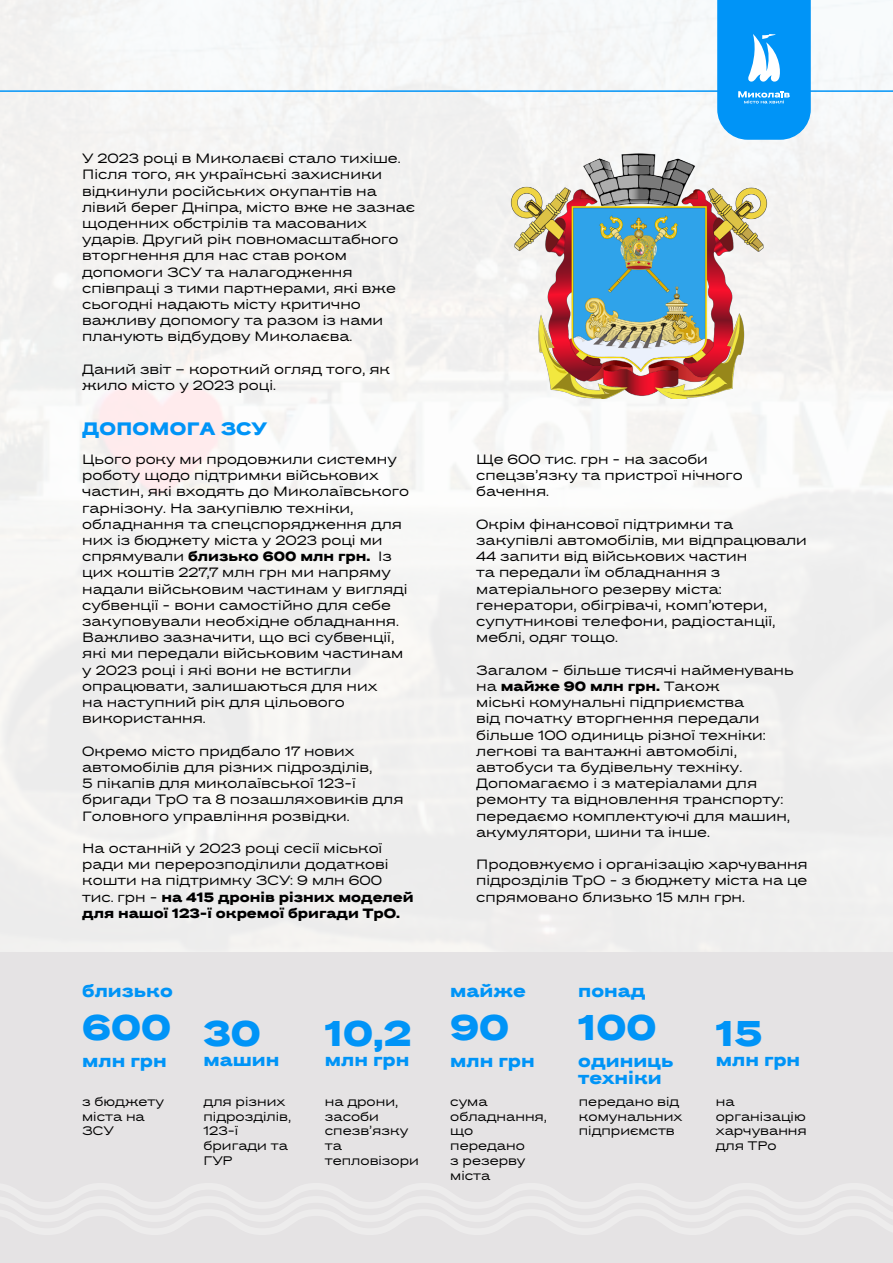
<style>
.page{position:relative;width:893px;height:1263px;background:#fff}
.page>*{position:absolute;margin:0;border:0;box-sizing:border-box;transform-origin:0 0}
.t1{font:800 35.7px "Rock Star";color:#0094f7}
.t2{font:800 18px "Rock Star";color:#0094f7}
.t3{font:800 17.25px/16.5px "Rock Star";color:#0094f7}
.t4{font:13.5px/16.2px "Rock Star";color:#000}
.t5{font:12.3px/14.9px "Rock Star";color:#000}
.s1{font-weight:800}
</style>
<div class="page">
<div style="left:0;top:952px;width:893px;height:311px;background:#e5e3e4"></div>
<hr style="left:0;top:90px;width:893px;height:2px;background:#0094f7">
<svg style="left:716px;top:0;width:95px;height:140px;background:#1fa1f7"></svg>
<img style="left:499px;top:153px;width:279px;height:246px">
<p class="t4" style="left:82px;top:150px;width:334px">У 2023 році в Миколаєві стало тихіше.<br>Після того, як українські захисники відкинули російських окупантів на лівий берег Дніпра, місто вже не зазнає щоденних обстрілів та масованих ударів. Другий рік повномасштабного вторгнення для нас став роком допомоги ЗСУ та налагодження співпраці з тими партнерами, які вже сьогодні надають місту критично важливу допомогу та разом із нами планують відбудову Миколаєва.</p>
<p class="t4" style="left:82px;top:361px;width:309px">Даний звіт – короткий огляд того, як жило місто у 2023 році.</p>
<h2 class="t2" style="left:82px;top:416px;width:186px">ДОПОМОГА ЗСУ</h2>
<p class="t4" style="left:82px;top:451px;width:328px">Цього року ми продовжили системну роботу щодо підтримки військових частин, які входять до Миколаївського гарнізону. На закупівлю техніки, обладнання та спецспорядження для них із бюджету міста у 2023 році ми спрямували <span class="s1">близько 600 млн грн.</span> Із цих коштів 227,7 млн грн ми напряму надали військовим частинам у вигляді субвенції - вони самостійно для себе закуповували необхідне обладнання.<br>Важливо зазначити, що всі субвенції, які ми передали військовим частинам у 2023 році і які вони не встигли опрацювати, залишаються для них<br>на наступний рік для цільового використання.</p>
<p class="t4" style="left:82px;top:743px;width:323px">Окремо місто придбало 17 нових автомобілів для різних підрозділів,<br>5 пікапів для миколаївської 123-ї бригади ТрО та 8 позашляховиків для Головного управління розвідки.</p>
<p class="t4" style="left:82px;top:840px;width:333px">На останній у 2023 році сесії міської ради ми перерозподілили додаткові кошти на підтримку ЗСУ: 9 млн 600 тис. грн - <span class="s1">на 415 дронів різних моделей для нашої 123-ї окремої бригади ТрО.</span></p>
<p class="t3" style="left:82px;top:983px;width:92px">близько</p>
<h1 class="t1" style="left:82px;top:1003px;width:91px">600</h1>
<p class="t3" style="left:82px;top:1053px;width:86px">млн грн</p>
<p class="t5" style="left:82px;top:1094px;width:83px">з бюджету міста на<br>ЗСУ</p>
<h1 class="t1" style="left:204px;top:1009px;width:59px">30</h1>
<p class="t3" style="left:204px;top:1052px;width:78px">машин</p>
<p class="t5" style="left:204px;top:1094px;width:89px">для різних підрозділів,<br>123-ї бригади та<br>ГУР</p>
<h1 class="t1" style="left:325px;top:1009px;width:88px">10,2</h1>
<p class="t3" style="left:325px;top:1052px;width:86px">млн грн</p>
<p class="t5" style="left:325px;top:1094px;width:95px">на дрони, засоби спезв’язку та тепловізори</p>
<p class="t4" style="left:476px;top:451px;width:268px">Ще 600 тис. грн - на засоби спецзв’язку та пристрої нічного бачення.</p>
<p class="t4" style="left:476px;top:516px;width:332px">Окрім фінансової підтримки та закупівлі автомобілів, ми відпрацювали<br>44 запити від військових частин<br>та передали їм обладнання з матеріального резерву міста: генератори, обігрівачі, комп’ютери, супутникові телефони, радіостанції, меблі, одяг тощо.</p>
<p class="t4" style="left:476px;top:662px;width:319px">Загалом - більше тисячі найменувань на <span class="s1">майже 90 млн грн.</span> Також<br>міські комунальні підприємства<br>від початку вторгнення передали більше 100 одиниць різної техніки: легкові та вантажні автомобілі, автобуси та будівельну техніку.<br>Допомагаємо і з матеріалами для ремонту та відновлення транспорту: передаємо комплектуючі для машин, акумулятори, шини та інше.</p>
<p class="t4" style="left:476px;top:856px;width:333px;text-align:justify">Продовжуємо і організацію харчування підрозділів ТрО - з бюджету міста на це спрямовано близько 15 млн грн.</p>
<p class="t3" style="left:450px;top:983px;width:77px">майже</p>
<h1 class="t1" style="left:450px;top:1003px;width:61px">90</h1>
<p class="t3" style="left:450px;top:1053px;width:86px">млн грн</p>
<p class="t5" style="left:450px;top:1094px;width:98px">сума обладнання, що передано<br>з резерву міста</p>
<p class="t3" style="left:578px;top:983px;width:69px">понад</p>
<h1 class="t1" style="left:578px;top:1003px;width:80px">100</h1>
<p class="t3" style="left:578px;top:1053px;width:97px">одиниць техніки</p>
<h1 class="t1" style="left:716px;top:1009px;width:48px">15</h1>
<p class="t3" style="left:716px;top:1052px;width:86px">млн грн</p>
<p class="t5" style="left:579px;top:1094px;width:105px">передано від комунальних підприємств</p>
<p class="t5" style="left:716px;top:1094px;width:93px">на організацію харчування для ТРо</p>
</div>
